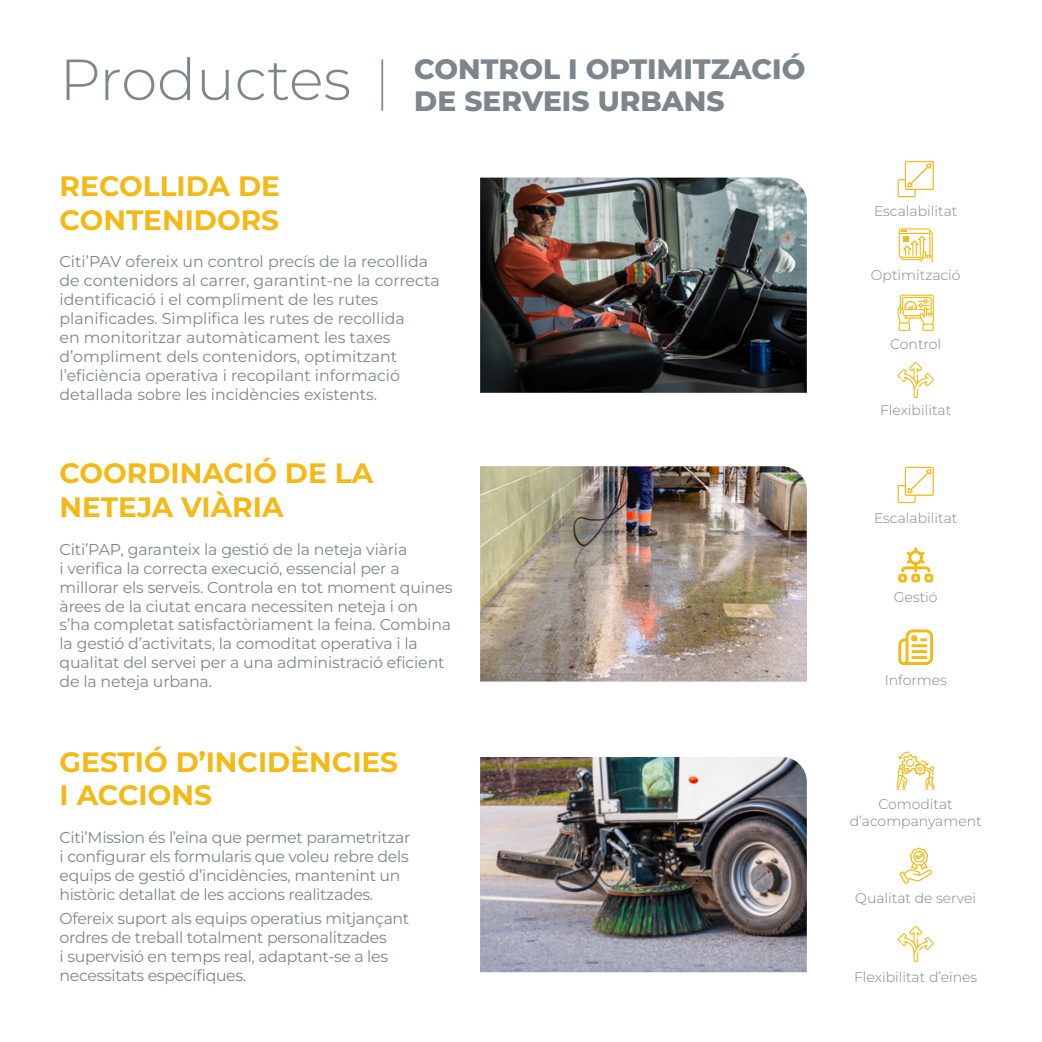
<style>
.page{position:relative;width:1042px;height:1042px;background:#fff}
.page>*{position:absolute;margin:0;border:0;box-sizing:border-box;transform-origin:0 0}
.t1{font:700 28px/33.6px "Montserrat";color:#f3b916}
.t2{font:800 28px/31.5px "Montserrat";color:#7d868c}
.t3{font:15.75px/18.9px "Montserrat";letter-spacing:-.01em;color:#7d868c}
.t4{font:300 14px/16.8px "Montserrat";color:#7d868c;text-align:center}
.s1{font-weight:300;font-size:57.75px}
</style>
<div class="page">
<img style="left:480px;top:178px;width:327px;height:215px">
<img style="left:480px;top:466px;width:327px;height:215px">
<img style="left:480px;top:757px;width:327px;height:215px">
<svg style="left:897px;top:161px;width:37px;height:36px"></svg>
<svg style="left:897px;top:467px;width:37px;height:36px"></svg>
<svg style="left:897px;top:362px;width:37px;height:36px"></svg>
<svg style="left:897px;top:926px;width:37px;height:36px"></svg>
<svg style="left:897px;top:295px;width:37px;height:36px"></svg>
<svg style="left:898px;top:228px;width:35px;height:35px"></svg>
<svg style="left:898px;top:629px;width:35px;height:36px"></svg>
<svg style="left:898px;top:547px;width:35px;height:35px"></svg>
<svg style="left:896px;top:751px;width:39px;height:38px"></svg>
<svg style="left:899px;top:847px;width:33px;height:37px"></svg>
<hr style="left:381px;top:60px;width:2px;height:51px;background:#7d868c">
<h1 class="t2" style="left:414px;top:52px;width:392px;text-indent:-355px"><span class="s1">Productes</span> CONTROL I OPTIMITZACIÓ<br>DE SERVEIS URBANS</h1>
<h1 class="t1" style="left:60px;top:168px;width:222px">RECOLLIDA DE<br>CONTENIDORS</h1>
<p class="t3" style="left:60px;top:252px;width:382px">Citi’PAV ofereix un control precís de la recollida de contenidors al carrer, garantint-ne la correcta identificació i el compliment de les rutes planificades. Simplifica les rutes de recollida<br>en monitoritzar automàticament les taxes d’ompliment dels contenidors, optimitzant l’eficiència operativa i recopilant informació detallada sobre les incidències existents.</p>
<h1 class="t1" style="left:60px;top:455px;width:315px">COORDINACIÓ DE LA<br>NETEJA VIÀRIA</h1>
<p class="t3" style="left:60px;top:539px;width:394px">Citi’PAP, garanteix la gestió de la neteja viària<br>i verifica la correcta execució, essencial per a millorar els serveis. Controla en tot moment quines àrees de la ciutat encara necessiten neteja i on s’ha completat satisfactòriament la feina. Combina la gestió d’activitats, la comoditat operativa i la qualitat del servei per a una administració eficient de la neteja urbana.</p>
<h1 class="t1" style="left:60px;top:743px;width:340px">GESTIÓ D’INCIDÈNCIES<br>I ACCIONS</h1>
<p class="t3" style="left:60px;top:827px;width:352px">Citi’Mission és l’eina que permet parametritzar i configurar els formularis que voleu rebre dels equips de gestió d’incidències, mantenint un històric detallat de les accions realitzades.</p>
<p class="t3" style="left:60px;top:908px;width:351px">Ofereix suport als equips operatius mitjançant ordres de treball totalment personalitzades<br>i supervisió en temps real, adaptant-se a les necessitats específiques.</p>
<p class="t4" style="left:874px;top:202px;width:85px">Escalabilitat</p>
<p class="t4" style="left:871px;top:266px;width:91px">Optimització</p>
<p class="t4" style="left:890px;top:336px;width:53px">Control</p>
<p class="t4" style="left:880px;top:401px;width:73px">Flexibilitat</p>
<p class="t4" style="left:874px;top:509px;width:85px">Escalabilitat</p>
<p class="t4" style="left:894px;top:588px;width:45px">Gestió</p>
<p class="t4" style="left:884px;top:671px;width:64px">Informes</p>
<p class="t4" style="left:850px;top:795px;width:133px">Comoditat d’acompanyament</p>
<p class="t4" style="left:855px;top:889px;width:122px">Qualitat de servei</p>
<p class="t4" style="left:854px;top:968px;width:125px">Flexibilitat d’eines</p>
</div>
